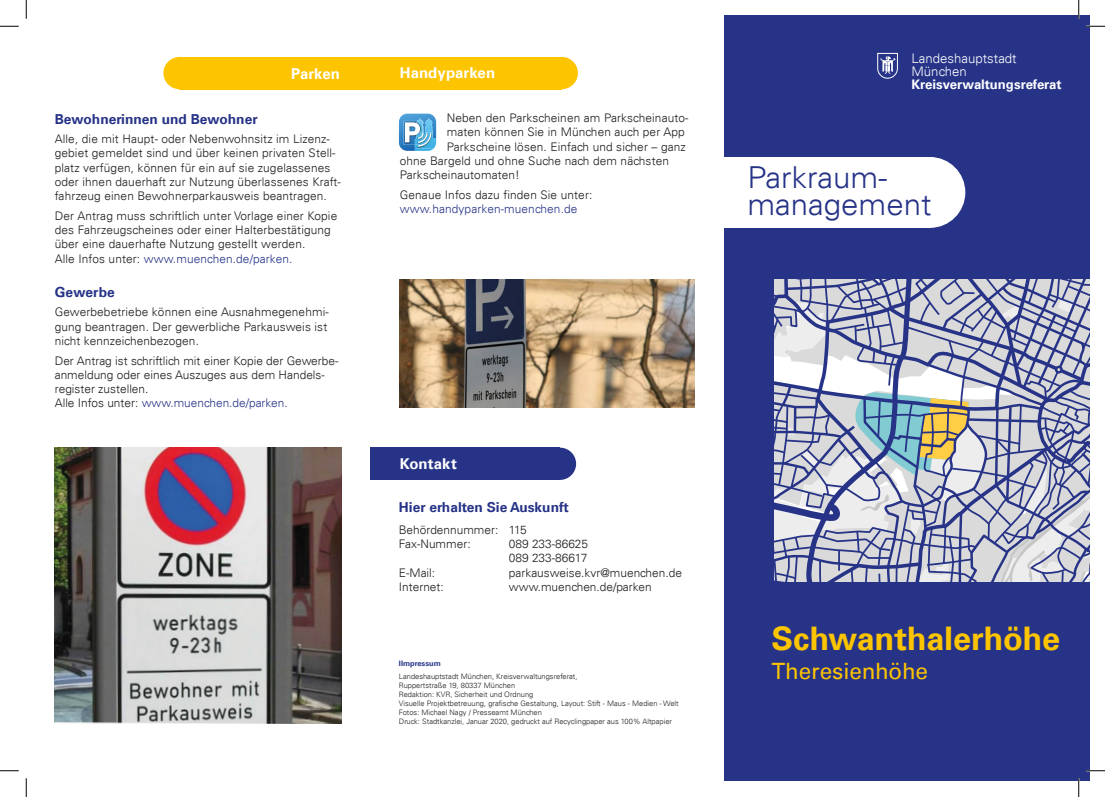
<style>
.page{position:relative;width:1105px;height:797px;background:#fff}
.page>*{position:absolute;margin:0;border:0;box-sizing:border-box;transform-origin:0 0}
.t1{font:700 32.5px "Univers LT";letter-spacing:-.01em;color:#fdc400}
.t2{font:300 30.25px/27.5px "Univers LT";color:#263387}
.t3{font:22.5px "Univers LT";letter-spacing:-.01em;color:#fdc400}
.t4{font:700 15px "Univers LT";color:#fff}
.t5{font:700 13.75px "Univers LT";color:#263387}
.t6{font:300 13.25px/13.2px "Univers LT";color:#fff}
.t7{font:700 13.25px "Univers LT";color:#fff}
.t8{font:300 11.88px/14.2px "Univers LT";letter-spacing:.01em;color:#1d1d1b}
.t9{font:300 11.88px "Univers LT";letter-spacing:.01em;color:#263387}
.t10{font:300 7.5px/9px "Univers LT";color:#1d1d1b}
.t11{font:700 7.5px "Univers LT";color:#263387}
.s1{color:#263387}
</style>
<div class="page">
<div style="left:724px;top:16px;width:365px;height:765px;background:#263387"></div>
<svg style="left:877px;top:53px;width:21px;height:26px"></svg>
<svg style="left:774px;top:280px;width:316px;height:302px"></svg>
<div style="left:371px;top:447px;width:189px;height:33px;background:#263387"></div>
<div style="left:544px;top:447px;width:32px;height:33px;background:#263387;border-radius:50%"></div>
<div style="left:724px;top:157px;width:206px;height:71px;background:#fff"></div>
<div style="left:894px;top:157px;width:71px;height:71px;background:#fff;border-radius:50%"></div>
<div style="left:179px;top:57px;width:199px;height:32px;background:#fdc400"></div>
<div style="left:371px;top:57px;width:191px;height:32px;background:#fdc400"></div>
<div style="left:163px;top:57px;width:33px;height:32px;background:#fdc400;border-radius:50%"></div>
<div style="left:546px;top:57px;width:32px;height:32px;background:#fdc400;border-radius:50%"></div>
<svg style="left:399px;top:114px;width:37px;height:37px"></svg>
<img style="left:400px;top:280px;width:294px;height:127px">
<img style="left:55px;top:447px;width:287px;height:277px">
<svg style="left:0;top:25px;width:19px;height:2px"></svg>
<svg style="left:1086px;top:25px;width:19px;height:2px"></svg>
<svg style="left:0;top:770px;width:19px;height:1px"></svg>
<svg style="left:1086px;top:770px;width:19px;height:1px"></svg>
<svg style="left:25px;top:0;width:2px;height:19px"></svg>
<svg style="left:25px;top:778px;width:2px;height:19px"></svg>
<svg style="left:1078px;top:0;width:1px;height:19px"></svg>
<svg style="left:1078px;top:778px;width:1px;height:19px"></svg>
<p class="t4" style="left:291px;top:65px;width:50px">Parken</p>
<p class="t4" style="left:400px;top:64px;width:97px">Handyparken</p>
<p class="t5" style="left:55px;top:111px;width:204px">Bewohnerinnen und Bewohner</p>
<p class="t8" style="left:55px;top:132px;width:287px">Alle, die mit Haupt- oder Nebenwohnsitz im Lizenz&shy;gebiet gemeldet sind und über keinen privaten Stell&shy;platz verfügen, können für ein auf sie zugelassenes oder ihnen dauerhaft zur Nutzung überlassenes Kraft&shy;fahrzeug einen Bewohnerparkausweis beantragen.</p>
<p class="t8" style="left:55px;top:208px;width:284px">Der Antrag muss schriftlich unter Vorlage einer Kopie des Fahrzeugscheines oder einer Halterbestätigung über eine dauerhafte Nutzung gestellt werden.<br>Alle Infos unter: <span class="s1">www.muenchen.de/parken.</span></p>
<p class="t5" style="left:55px;top:284px;width:62px">Gewerbe</p>
<p class="t8" style="left:55px;top:305px;width:275px">Gewerbebetriebe können eine Ausnahmegenehmi&shy;gung beantragen. Der gewerbliche Parkausweis ist nicht kennzeichenbezogen.</p>
<p class="t8" style="left:55px;top:353px;width:285px">Der Antrag ist schriftlich mit einer Kopie der Gewerbe&shy;anmeldung oder eines Auszuges aus dem Handels&shy;register zustellen.<br>Alle Infos unter: <span class="s1">www.muenchen.de/parken.</span></p>
<p class="t8" style="left:447px;top:111px;width:243px">Neben den Parkscheinen am Parkscheinauto-</p>
<p class="t8" style="left:447px;top:125px;width:240px">maten können Sie in München auch per App</p>
<p class="t8" style="left:447px;top:139px;width:240px">Parkscheine lösen. Einfach und sicher – ganz</p>
<p class="t8" style="left:400px;top:154px;width:271px">ohne Bargeld und ohne Suche nach dem nächsten</p>
<p class="t8" style="left:400px;top:168px;width:122px">Parkscheinautomaten!</p>
<p class="t8" style="left:400px;top:187px;width:194px">Genaue Infos dazu finden Sie unter:</p>
<p class="t9" style="left:400px;top:202px;width:179px">www.handyparken-muenchen.de</p>
<p class="t4" style="left:400px;top:454px;width:59px">Kontakt</p>
<p class="t5" style="left:399px;top:499px;width:171px">Hier erhalten Sie Auskunft</p>
<p class="t8" style="left:399px;top:522px;width:129px">Behördennummer: 115<br>Fax-Nummer:</p>
<p class="t8" style="left:509px;top:536px;width:81px">089 233-86625<br>089 233-86617</p>
<p class="t8" style="left:399px;top:565px;width:38px">E-Mail:</p>
<p class="t8" style="left:509px;top:565px;width:174px">parkausweise.kvr@muenchen.de</p>
<p class="t8" style="left:399px;top:579px;width:46px">Internet:</p>
<p class="t8" style="left:509px;top:579px;width:144px">www.muenchen.de/parken</p>
<p class="t11" style="left:399px;top:659px;width:43px">IImpressum</p>
<p class="t10" style="left:399px;top:671px;width:281px">Landeshauptstadt München, Kreisverwaltungsreferat,<br>Ruppertstraße 19, 80337 München<br>Redaktion: KVR, Sicherheit und Ordnung<br>Visuelle Projektbetreuung, grafische Gestaltung, Layout: Stift - Maus - Medien - Welt Fotos: Michael Nagy / Presseamt München<br>Druck: Stadtkanzlei, Januar 2020, gedruckt auf Recyclingpaper aus 100% Altpapier</p>
<p class="t6" style="left:911px;top:52px;width:107px">Landeshauptstadt<br>München</p>
<p class="t7" style="left:911px;top:77px;width:151px">Kreisverwaltungsreferat</p>
<h2 class="t2" style="left:747px;top:163px;width:186px">Parkraum&shy;management</h2>
<h1 class="t1" style="left:771px;top:619px;width:290px">Schwanthalerhöhe</h1>
<h3 class="t3" style="left:771px;top:657px;width:158px">Theresienhöhe</h3>
</div>
